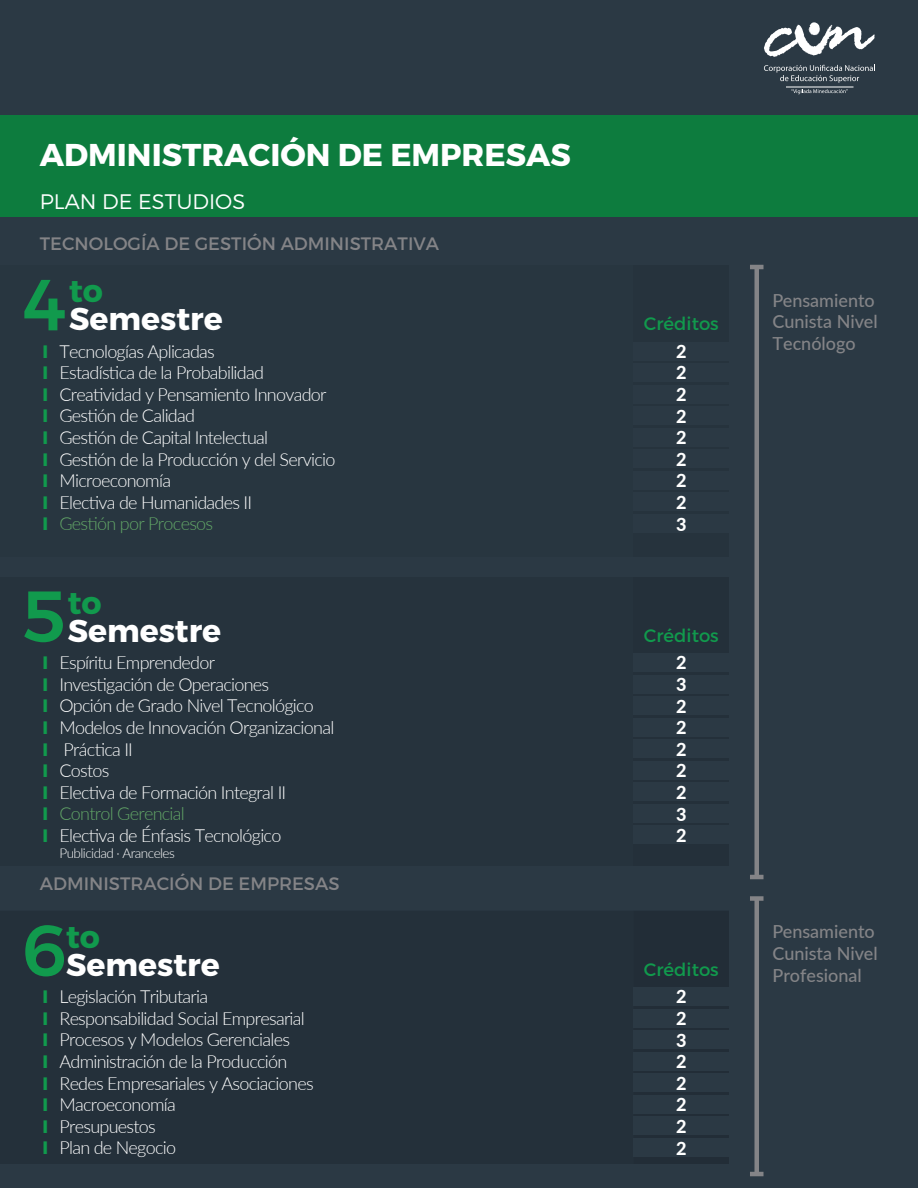
<style>
.page{position:relative;width:918px;height:1188px;background:#2b3944}
.page>*{position:absolute;margin:0;border:0;box-sizing:border-box;transform-origin:0 0}
.t1{font:500 72px "Montserrat";color:#119a4d}
.t2{font:700 31.5px "Montserrat";color:#fff}
.t3{font:700 31.5px "Montserrat";color:#119a4d}
.t4{font:300 21px "Montserrat";color:#fff}
.t5{font:300 18px/21.6px "Lato";letter-spacing:-.04em;color:#fff}
.t6{font:500 18px/21.6px "Lato";color:#848487}
.t7{font:18px "Montserrat";color:#848487}
.t8{font:300 18px "Lato";letter-spacing:-.04em;color:#62a667}
.t9{font:700 18px/21.6px "Montserrat";color:#119a4d;text-align:justify}
.t10{font:800 18px/21.6px "Lato";color:#fff;text-align:justify}
.t11{font:18px "Montserrat";color:#119a4d}
.t12{font:300 13.5px "Lato";letter-spacing:-.04em;color:#fff}
</style>
<div class="page">
<div style="left:0;top:116px;width:918px;height:101px;background:#0d7c3e"></div>
<svg style="left:764px;top:22px;width:111px;height:35px"></svg>
<svg style="left:764px;top:65px;width:111px;height:18px"></svg>
<hr style="left:786px;top:87px;width:68px;height:1px;background:#fff">
<svg style="left:791px;top:89px;width:57px;height:5px"></svg>
<div style="left:0;top:265px;width:729px;height:291px;background:#283640"></div>
<div style="left:634px;top:342px;width:95px;height:18px;background:#2b3944"></div>
<div style="left:634px;top:363px;width:95px;height:19px;background:#2b3944"></div>
<div style="left:634px;top:385px;width:95px;height:18px;background:#2b3944"></div>
<div style="left:634px;top:406px;width:95px;height:19px;background:#2b3944"></div>
<div style="left:634px;top:428px;width:95px;height:18px;background:#2b3944"></div>
<div style="left:634px;top:449px;width:95px;height:19px;background:#2b3944"></div>
<div style="left:634px;top:471px;width:95px;height:18px;background:#2b3944"></div>
<div style="left:634px;top:492px;width:95px;height:19px;background:#2b3944"></div>
<div style="left:634px;top:514px;width:95px;height:19px;background:#2b3944"></div>
<div style="left:0;top:577px;width:729px;height:289px;background:#26333d"></div>
<div style="left:634px;top:653px;width:95px;height:19px;background:#2b3944"></div>
<div style="left:634px;top:675px;width:95px;height:19px;background:#2b3944"></div>
<div style="left:634px;top:696px;width:95px;height:19px;background:#2b3944"></div>
<div style="left:634px;top:718px;width:95px;height:19px;background:#2b3944"></div>
<div style="left:634px;top:740px;width:95px;height:18px;background:#2b3944"></div>
<div style="left:634px;top:761px;width:95px;height:19px;background:#2b3944"></div>
<div style="left:634px;top:782px;width:95px;height:19px;background:#2b3944"></div>
<div style="left:634px;top:804px;width:95px;height:19px;background:#2b3944"></div>
<div style="left:634px;top:825px;width:95px;height:19px;background:#2b3944"></div>
<div style="left:0;top:911px;width:729px;height:253px;background:#24303a"></div>
<div style="left:634px;top:988px;width:95px;height:18px;background:#2b3944"></div>
<div style="left:634px;top:1009px;width:95px;height:19px;background:#2b3944"></div>
<div style="left:634px;top:1031px;width:95px;height:18px;background:#2b3944"></div>
<div style="left:634px;top:1052px;width:95px;height:19px;background:#2b3944"></div>
<div style="left:634px;top:1074px;width:95px;height:18px;background:#2b3944"></div>
<div style="left:634px;top:1095px;width:95px;height:19px;background:#2b3944"></div>
<div style="left:634px;top:1117px;width:95px;height:18px;background:#2b3944"></div>
<div style="left:634px;top:1138px;width:95px;height:19px;background:#2b3944"></div>
<div style="left:754px;top:268px;width:5px;height:608px;background:#848487"></div>
<hr style="left:750px;top:875px;width:14px;height:4px;background:#848487">
<hr style="left:750px;top:265px;width:14px;height:4px;background:#848487">
<div style="left:754px;top:899px;width:5px;height:274px;background:#848487"></div>
<hr style="left:750px;top:1172px;width:14px;height:4px;background:#848487">
<div style="left:750px;top:896px;width:14px;height:5px;background:#848487"></div>
<h2 class="t2" style="left:40px;top:135px;width:532px">ADMINISTRACIÓN DE EMPRESAS</h2>
<p class="t4" style="left:40px;top:189px;width:207px">PLAN DE ESTUDIOS</p>
<p class="t7" style="left:40px;top:232px;width:401px">TECNOLOGÍA DE GESTIÓN ADMINISTRATIVA</p>
<h1 class="t1" style="left:22px;top:260px;width:46px">4</h1>
<h2 class="t3" style="left:69px;top:271px;width:35px">to</h2>
<h2 class="t2" style="left:69px;top:300px;width:155px">Semestre</h2>
<p class="t11" style="left:644px;top:312px;width:76px">Créditos</p>
<p class="t9" style="left:42px;top:341px;width:7px">I I I I I I I I I</p>
<p class="t5" style="left:59px;top:340px;width:277px">Tecnologías Aplicadas<br>Estadística de la Probabilidad<br>Creatividad y Pensamiento Innovador<br>Gestión de Calidad<br>Gestión de Capital Intelectual<br>Gestión de la Producción y del Servicio<br>Microeconomía<br>Electiva de Humanidades II</p>
<p class="t8" style="left:59px;top:511px;width:155px">Gestión por Procesos</p>
<p class="t10" style="left:676px;top:340px;width:12px">2<br>2<br>2<br>2<br>2<br>2<br>2<br>2<br>3</p>
<h1 class="t1" style="left:22px;top:572px;width:46px">5</h1>
<h2 class="t3" style="left:68px;top:583px;width:35px">to</h2>
<h2 class="t2" style="left:68px;top:611px;width:155px">Semestre</h2>
<p class="t11" style="left:644px;top:624px;width:76px">Créditos</p>
<p class="t9" style="left:42px;top:652px;width:7px">I I I I I I I I I</p>
<p class="t5" style="left:59px;top:651px;width:276px">Espíritu Emprendedor<br>Investigación de Operaciones<br>Opción de Grado Nivel Tecnológico<br>Modelos de Innovación Organizacional<br>Práctica II<br>Costos<br>Electiva de Formación Integral II</p>
<p class="t8" style="left:59px;top:801px;width:127px">Control Gerencial</p>
<p class="t5" style="left:59px;top:824px;width:223px">Electiva de Énfasis Tecnológico</p>
<p class="t12" style="left:59px;top:844px;width:117px">Publicidad · Aranceles</p>
<p class="t7" style="left:40px;top:872px;width:301px">ADMINISTRACIÓN DE EMPRESAS</p>
<p class="t10" style="left:676px;top:651px;width:12px">2<br>3<br>2<br>2<br>2<br>2<br>2<br>3<br>2</p>
<h1 class="t1" style="left:22px;top:906px;width:46px">6</h1>
<h2 class="t3" style="left:66px;top:917px;width:35px">to</h2>
<h2 class="t2" style="left:66px;top:945px;width:155px">Semestre</h2>
<p class="t11" style="left:644px;top:958px;width:76px">Créditos</p>
<p class="t9" style="left:42px;top:986px;width:7px">I I I I I I I I</p>
<p class="t5" style="left:59px;top:985px;width:256px">Legislación Tributaria<br>Responsabilidad Social Empresarial<br>Procesos y Modelos Gerenciales<br>Administración de la Producción<br>Redes Empresariales y Asociaciones<br>Macroeconomía<br>Presupuestos<br>Plan de Negocio</p>
<p class="t10" style="left:676px;top:985px;width:12px">2<br>2<br>3<br>2<br>2<br>2<br>2<br>2</p>
<p class="t6" style="left:772px;top:289px;width:107px">Pensamiento<br>Cunista Nivel<br>Tecnólogo</p>
<p class="t6" style="left:772px;top:920px;width:107px">Pensamiento<br>Cunista Nivel<br>Profesional</p>
</div>
